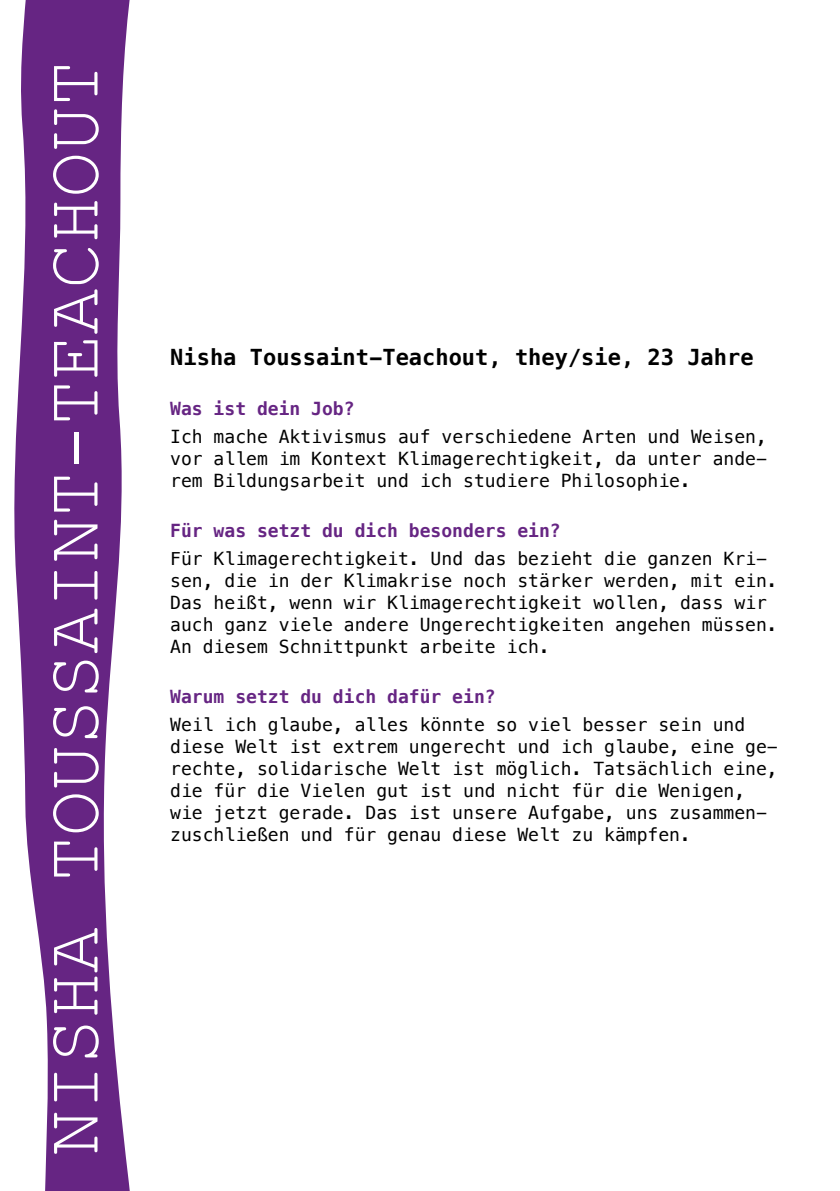
<style>
.page{position:relative;width:840px;height:1191px;background:#fff}
.page>*{position:absolute;margin:0;border:0;box-sizing:border-box;transform-origin:0 0}
.t1{font:76px "Courier New";color:#fff}
.t2{font:700 22px "Menlo";color:#000}
.t3{font:18px/22px "Menlo";color:#000}
.t4{font:700 18px "Menlo";color:#662583}
</style>
<div class="page">
<svg style="left:14px;top:0;width:116px;height:1191px;fill:#662583"></svg>
<h1 class="t1" style="left:27px;top:1155px;width:1096px;rotate:-90deg">NISHA TOUSSAINT-TEACHOUT</h1>
<p class="t2" style="left:170px;top:347px;width:584px">Nisha Toussaint-Teachout, they/sie, 23 Jahre</p>
<p class="t4" style="left:170px;top:400px;width:186px">Was ist dein Job?</p>
<p class="t3" style="left:170px;top:427px;width:598px;text-align:justify">Ich mache Aktivismus auf verschiedene Arten und Weisen, vor allem im Kontext Klimagerechtigkeit, da unter ande&shy;rem Bildungsarbeit und ich studiere Philosophie.</p>
<p class="t4" style="left:170px;top:522px;width:392px">Für was setzt du dich besonders ein?</p>
<p class="t3" style="left:170px;top:549px;width:608px">Für Klimagerechtigkeit. Und das bezieht die ganzen Kri&shy;sen, die in der Klimakrise noch stärker werden, mit ein.<br>Das heißt, wenn wir Klimagerechtigkeit wollen, dass wir auch ganz viele andere Ungerechtigkeiten angehen müssen.<br>An diesem Schnittpunkt arbeite ich.</p>
<p class="t4" style="left:170px;top:688px;width:327px">Warum setzt du dich dafür ein?</p>
<p class="t3" style="left:170px;top:715px;width:608px">Weil ich glaube, alles könnte so viel besser sein und diese Welt ist extrem ungerecht und ich glaube, eine ge&shy;rechte, solidarische Welt ist möglich. Tatsächlich eine, die für die Vielen gut ist und nicht für die Wenigen, wie jetzt gerade. Das ist unsere Aufgabe, uns zusammen&shy;zuschließen und für genau diese Welt zu kämpfen.</p>
</div>
